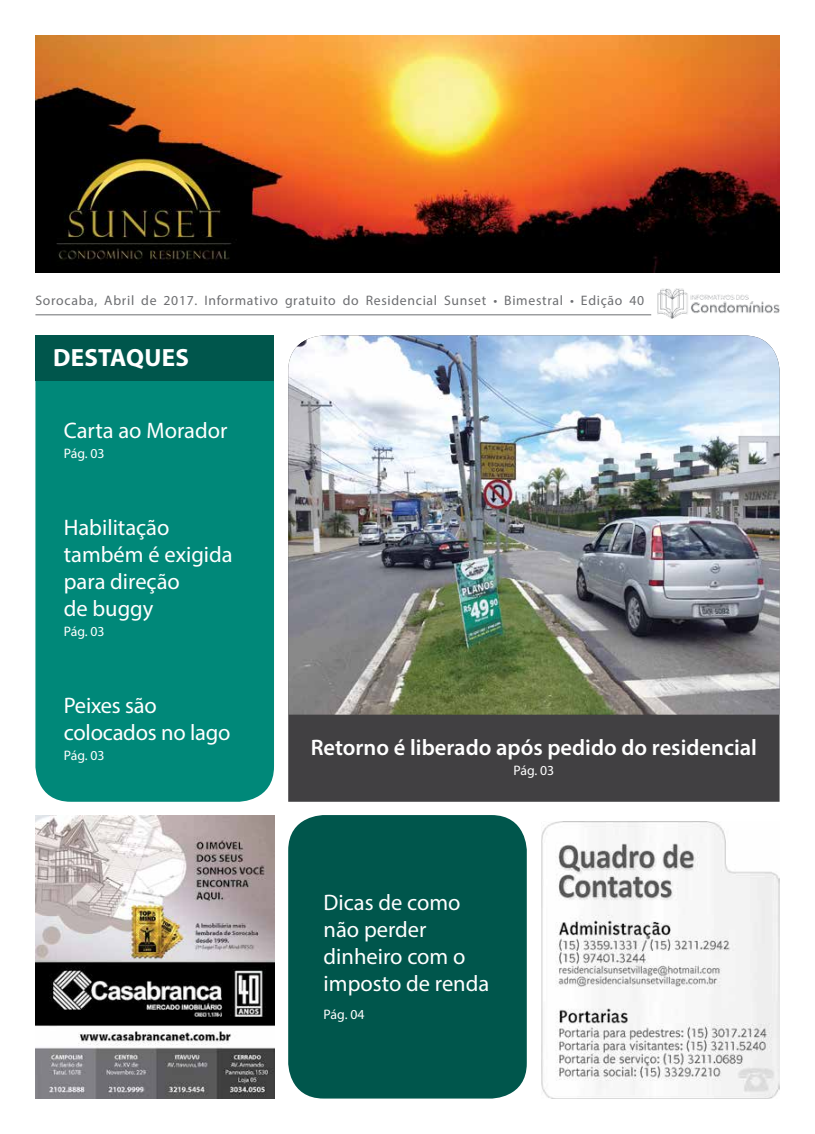
<style>
.page{position:relative;width:815px;height:1134px;background:#fff}
.page>*{position:absolute;margin:0;border:0;box-sizing:border-box;transform-origin:0 0}
.t1{font:700 25px "Myriad Pro";letter-spacing:.01em;color:#fff}
.t2{font:22.5px/27px "Myriad Pro";color:#fff}
.t3{font:600 22.5px "Myriad Pro";color:#fff}
.t4{font:13.75px "Myriad Pro";letter-spacing:.05em;color:#6d6e71}
.t5{font:13.75px "Myriad Pro";color:#fff}
</style>
<div class="page">
<div style="left:288px;top:715px;width:492px;height:87px;background:#414042"></div>
<img style="left:288px;top:335px;width:492px;height:380px">
<img style="left:658px;top:289px;width:121px;height:29px">
<hr style="left:35px;top:314px;width:616px;height:1px;background:#6d6e71">
<img style="left:35px;top:35px;width:744px;height:238px">
<div style="left:35px;top:381px;width:239px;height:421px;background:#008879"></div>
<div style="left:288px;top:815px;width:239px;height:283px;background:#00564c;border-radius:35px"></div>
<div style="left:35px;top:335px;width:239px;height:46px;background:#00564c"></div>
<img style="left:35px;top:815px;width:239px;height:283px">
<img style="left:541px;top:821px;width:239px;height:277px">
<p class="t4" style="left:35px;top:292px;width:610px">Sorocaba, Abril de 2017. Informativo gratuito do Residencial Sunset • Bimestral • Edição 40</p>
<p class="t1" style="left:53px;top:342px;width:137px">DESTAQUES</p>
<p class="t2" style="left:64px;top:416px;width:165px">Carta ao Morador</p>
<p class="t5" style="left:64px;top:445px;width:42px">Pág. 03</p>
<p class="t2" style="left:64px;top:513px;width:170px">Habilitação também é exigida para direção<br>de buggy</p>
<p class="t5" style="left:64px;top:623px;width:42px">Pág. 03</p>
<p class="t2" style="left:64px;top:691px;width:168px">Peixes são colocados no lago</p>
<p class="t5" style="left:64px;top:747px;width:42px">Pág. 03</p>
<p class="t3" style="left:311px;top:733px;width:448px">Retorno é liberado após pedido do residencial</p>
<p class="t5" style="left:513px;top:762px;width:42px">Pág. 03</p>
<p class="t2" style="left:324px;top:889px;width:167px">Dicas de como não perder dinheiro com o imposto de renda</p>
<p class="t5" style="left:324px;top:1005px;width:42px">Pág. 04</p>
</div>
